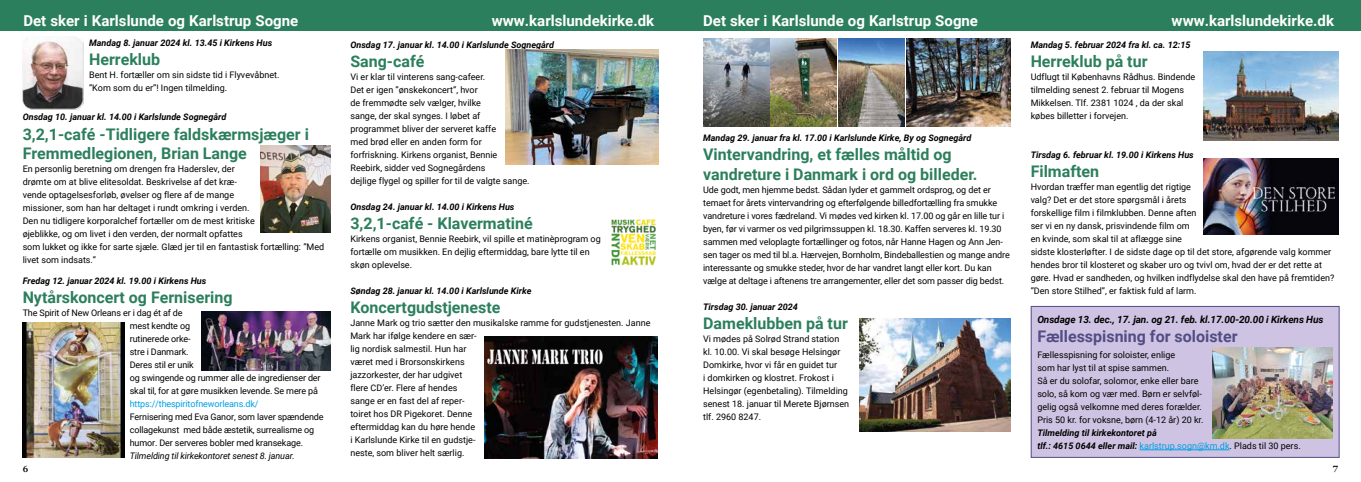
<style>
.page{position:relative;width:1361px;height:482px;background:#fff}
.page>*{position:absolute;margin:0;border:0;box-sizing:border-box;transform-origin:0 0}
.t1{font:700 16px/19.2px "Roboto";color:#2c7f5d}
.t2{font:700 16px "Roboto";color:#524d84}
.t3{font:700 15px "Roboto";color:#fff}
.t4{font:italic 700 10px "Roboto";letter-spacing:-.01em;color:#000}
.t5{font:9px/13px "Roboto";color:#000}
.t6{font:italic 700 9px/13px "Roboto";color:#000}
.t7{font:italic 9px "Roboto";letter-spacing:-.015em;color:#000}
.t8{font:9px "Roboto";letter-spacing:-.015em;color:#009fe3}
.t9{font:600 9px "Georgia Pro";color:#000}
.s1{font-weight:400;font-style:normal;color:#009fe3}
.s2{font-weight:400;font-style:normal}
</style>
<div class="page">
<div style="left:0;top:0;width:680px;height:31px;background:#2c7f5d"></div>
<div style="left:680px;top:0;width:681px;height:31px;background:#2c7f5d"></div>
<img style="left:611px;top:219px;width:45px;height:46px">
<div style="left:1031px;top:306px;width:308px;height:151px;background:#cec3e2"></div>
<hr style="left:1139px;top:449px;width:90px;height:1px;background:#009fe3">
<div style="left:1030px;top:306px;width:309px;height:152px;border:1px solid #524d84"></div>
<img style="left:1212px;top:348px;width:121px;height:90px">
<img style="left:261px;top:145px;width:69px;height:88px">
<img style="left:23px;top:37px;width:60px;height:73px">
<img style="left:505px;top:49px;width:153px;height:115px">
<img style="left:201px;top:311px;width:129px;height:60px">
<img style="left:484px;top:336px;width:174px;height:123px">
<img style="left:771px;top:39px;width:133px;height:88px">
<img style="left:703px;top:38px;width:66px;height:88px">
<img style="left:906px;top:38px;width:105px;height:89px">
<img style="left:859px;top:318px;width:152px;height:114px">
<img style="left:1203px;top:51px;width:135px;height:90px">
<img style="left:23px;top:323px;width:101px;height:135px">
<img style="left:1203px;top:159px;width:135px;height:76px">
<h2 class="t3" style="left:23px;top:10px;width:276px">Det sker i Karlslunde og Karlstrup Sogne</h2>
<h2 class="t3" style="left:492px;top:10px;width:164px">www.karlslundekirke.dk</h2>
<h2 class="t3" style="left:703px;top:10px;width:276px">Det sker i Karlslunde og Karlstrup Sogne</h2>
<h2 class="t3" style="left:1171px;top:10px;width:164px">www.karlslundekirke.dk</h2>
<p class="t6" style="left:89px;top:36px;width:185px">Mandag 8. januar 2024 kl. 13.45 i Kirkens Hus</p>
<h1 class="t1" style="left:89px;top:50px;width:73px">Herreklub</h1>
<p class="t5" style="left:89px;top:68px;width:192px">Bent H. fortæller om sin sidste tid i Flyvevåbnet. ”Kom som du er”! Ingen tilmelding.</p>
<p class="t6" style="left:23px;top:110px;width:205px">Onsdag 10. januar kl. 14.00 i Karlslunde Sognegård</p>
<h1 class="t1" style="left:23px;top:124px;width:288px">3,2,1-café -Tidligere faldskærmsjæger i<br>Fremmedlegionen, Brian Lange</h1>
<p class="t5" style="left:23px;top:162px;width:303px">En personlig beretning om drengen fra Haderslev, der<br>drømte om at blive elitesoldat. Beskrivelse af det kræ-<br>vende optagelsesforløb, øvelser og flere af de mange<br>missioner, som han har deltaget i rundt omkring i verden.<br>Den nu tidligere korporalchef fortæller om de mest kritiske<br>øjeblikke, og om livet i den verden, der normalt opfattes<br>som lukket og ikke for sarte sjæle. Glæd jer til en fantastisk fortælling: ”Med livet som indsats.”</p>
<p class="t6" style="left:23px;top:274px;width:185px">Fredag 12. januar 2024 kl. 19.00 i Kirkens Hus</p>
<h1 class="t1" style="left:23px;top:288px;width:211px">Nytårskoncert og Fernisering</h1>
<p class="t5" style="left:130px;top:306px;width:192px;text-indent:-107px">The Spirit of New Orleans er i dag ét af de<br>mest kendte og<br>rutinerede orke-<br>stre i Danmark.<br>Deres stil er unik<br>og swingende og rummer alle de ingredienser der skal til, for at gøre musikken levende. Se mere på</p>
<p class="t8" style="left:130px;top:398px;width:130px">https://thespiritofneworleans.dk/</p>
<p class="t5" style="left:130px;top:410px;width:195px">Fernisering med Eva Ganor, som laver spændende collagekunst med både æstetik, surrealisme og humor. Der serveres bobler med kransekage.</p>
<p class="t7" style="left:130px;top:450px;width:167px">Tilmelding til kirkekontoret senest 8. januar.</p>
<p class="t6" style="left:350px;top:38px;width:205px">Onsdag 17. januar kl. 14.00 i Karlslunde Sognegård</p>
<h1 class="t1" style="left:350px;top:51px;width:76px">Sang-café</h1>
<p class="t5" style="left:350px;top:70px;width:181px">Vi er klar til vinterens sang-cafeer.<br>Det er igen ”ønskekoncert”, hvor<br>de fremmødte selv vælger, hvilke<br>sange, der skal synges. I løbet af programmet bliver der serveret kaffe<br>med brød eller en anden form for forfriskning. Kirkens organist, Bennie Reebirk, sidder ved Sognegårdens<br>dejlige flygel og spiller for til de valgte sange.</p>
<p class="t6" style="left:350px;top:200px;width:165px">Onsdag 24. januar kl. 14.00 i Kirkens Hus</p>
<h1 class="t1" style="left:350px;top:213px;width:184px">3,2,1-café - Klavermatiné</h1>
<p class="t5" style="left:350px;top:232px;width:252px">Kirkens organist, Bennie Reebirk, vil spille et matinèprogram og fortælle om musikken. En dejlig eftermiddag, bare lytte til en skøn oplevelse.</p>
<p class="t6" style="left:350px;top:284px;width:182px">Søndag 28. januar kl. 14.00 i Karlslunde Kirke</p>
<h1 class="t1" style="left:350px;top:297px;width:152px">Koncertgudstjeneste</h1>
<p class="t5" style="left:350px;top:316px;width:301px">Janne Mark og trio sætter den musikalske ramme for gudstjenesten. Janne Mark har ifølge kendere en sær-<br>lig nordisk salmestil. Hun har<br>været med i Brorsonskirkens<br>jazzorkester, der har udgivet<br>flere CD’er. Flere af hendes<br>sange er en fast del af reper-<br>toiret hos DR Pigekoret. Denne<br>eftermiddag kan du høre hende<br>i Karlslunde Kirke til en gudstje-<br>neste, som bliver helt særlig.</p>
<p class="t6" style="left:1030px;top:38px;width:161px">Mandag 5. februar 2024 fra kl. ca. 12:15</p>
<h1 class="t1" style="left:1030px;top:51px;width:118px">Herreklub på tur</h1>
<p class="t5" style="left:1030px;top:70px;width:166px">Udflugt til Københavns Rådhus. Bindende tilmelding senest 2. februar til Mogens Mikkelsen. Tlf. 2381 1024 , da der skal købes billetter i forvejen.</p>
<p class="t6" style="left:1030px;top:148px;width:165px">Tirsdag 6. februar kl. 19.00 i Kirkens Hus</p>
<h1 class="t1" style="left:1030px;top:161px;width:70px">Filmaften</h1>
<p class="t5" style="left:1030px;top:180px;width:305px">Hvordan træffer man egentlig det rigtige<br>valg? Det er det store spørgsmål i årets<br>forskellige film i filmklubben. Denne aften<br>ser vi en ny dansk, prisvindende film om<br>en kvinde, som skal til at aflægge sine<br>sidste klosterløfter. I de sidste dage op til det store, afgørende valg kommer hendes bror til klosteret og skaber uro og tvivl om, hvad der er det rette at gøre. Hvad er sandheden, og hvilken indflydelse skal den have på fremtiden? ”Den store Stilhed”, er faktisk fuld af larm.</p>
<p class="t4" style="left:1037px;top:312px;width:288px">Onsdage 13. dec., 17. jan. og 21. feb. kl.17.00-20.00 i Kirkens Hus</p>
<h1 class="t2" style="left:1037px;top:325px;width:202px">Fællesspisning for soloister</h1>
<p class="t5" style="left:1037px;top:348px;width:168px">Fællesspisning for soloister, enlige<br>som har lyst til at spise sammen.<br>Så er du solofar, solomor, enke eller bare solo, så kom og vær med. Børn er selvføl&shy;gelig også velkomne med deres forælder.<br>Pris 50 kr. for voksne, børn (4-12 år) 20 kr.</p>
<p class="t6" style="left:1037px;top:426px;width:265px">Tilmelding til kirkekontoret på<br>tlf.: 4615 0644 eller mail: <span class="s1">karlstrup.sogn@km.dk</span><span class="s2">. Plads til 30 pers.</span></p>
<p class="t6" style="left:703px;top:131px;width:270px">Mandag 29. januar fra kl. 17.00 i Karlslunde Kirke, By og Sognegård</p>
<h1 class="t1" style="left:703px;top:145px;width:276px">Vintervandring, et fælles måltid og vandreture i Danmark i ord og billeder.</h1>
<p class="t5" style="left:703px;top:183px;width:308px">Ude godt, men hjemme bedst. Sådan lyder et gammelt ordsprog, og det er temaet for årets vintervandring og efterfølgende billedfortælling fra smukke vandreture i vores fædreland. Vi mødes ved kirken kl. 17.00 og går en lille tur i byen, før vi varmer os ved pilgrimssuppen kl. 18.30. Kaffen serveres kl. 19.30 sammen med veloplagte fortællinger og fotos, når Hanne Hagen og Ann Jen&shy;sen tager os med til bl.a. Hærvejen, Bornholm, Bindeballestien og mange andre interessante og smukke steder, hvor de har vandret langt eller kort. Du kan vælge at deltage i aftenens tre arrangementer, eller det som passer dig bedst.</p>
<p class="t6" style="left:703px;top:300px;width:96px">Tirsdag 30. januar 2024</p>
<h1 class="t1" style="left:703px;top:313px;width:146px">Dameklubben på tur</h1>
<p class="t5" style="left:703px;top:332px;width:148px">Vi mødes på Solrød Strand station kl. 10.00. Vi skal besøge Helsingør<br>Domkirke, hvor vi får en guidet tur<br>i domkirken og klostret. Frokost i<br>Helsingør (egenbetaling). Tilmelding senest 18. januar til Merete Bjørnsen tlf. 2960 8247.</p>
<p class="t9" style="left:23px;top:463px;width:7px">6</p>
<p class="t9" style="left:1332px;top:463px;width:7px">7</p>
</div>
